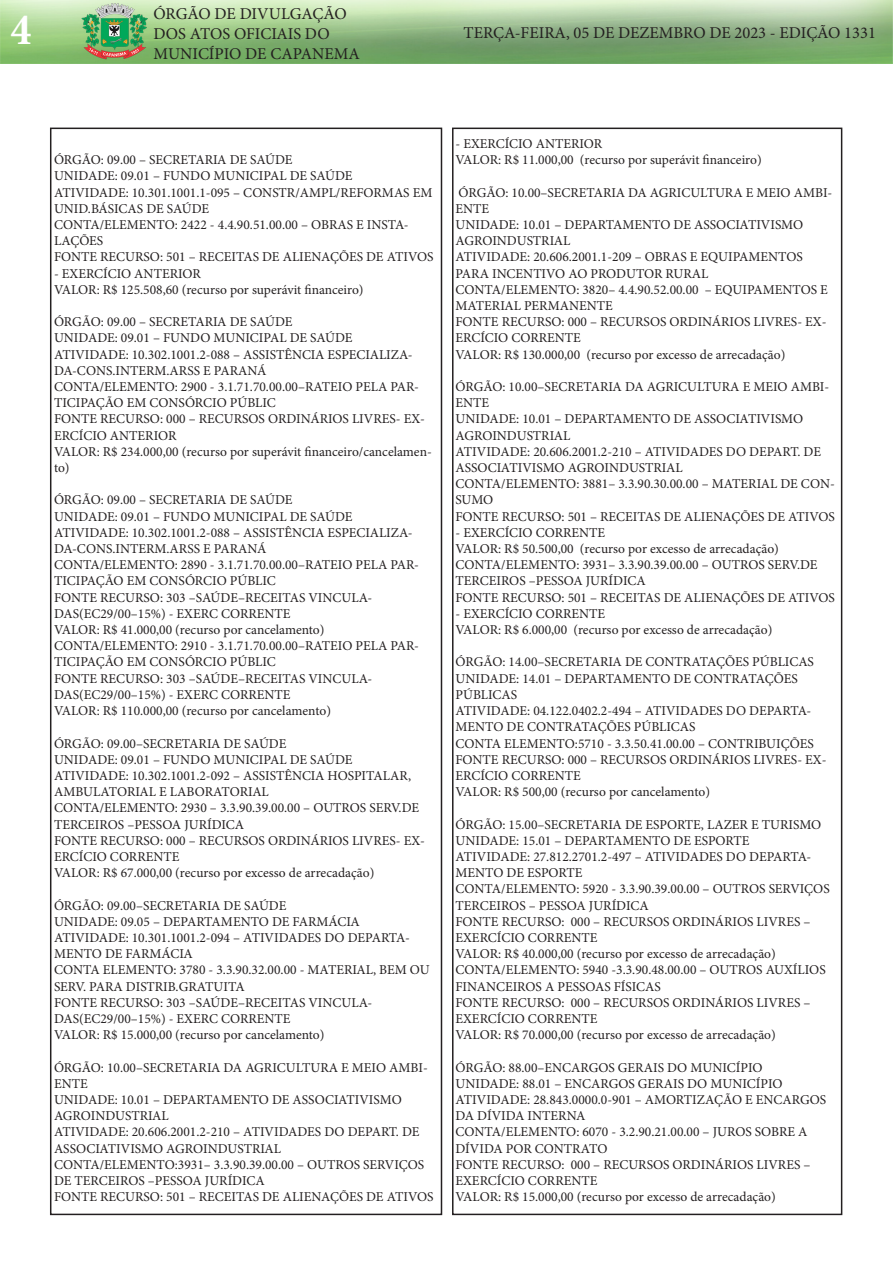
<style>
.page{position:relative;width:893px;height:1263px;background:#fff}
.page>*{position:absolute;margin:0;border:0;box-sizing:border-box;transform-origin:0 0}
.t1{font:700 condensed 45px "Minion Pro";color:#fff}
.t2{font:16.5px/19.8px "Minion Pro";color:#231f20}
.t3{font:13.5px/16.2px "Minion Pro";color:#231f20}
</style>
<div class="page">
<div style="left:50px;top:128px;width:392px;height:1087px;border:2px solid #231f20"></div>
<img style="left:0;top:0;width:893px;height:64px">
<div style="left:452px;top:128px;width:390px;height:1087px;border:2px solid #231f20"></div>
<h1 class="t1" style="left:11px;top:-1px;width:22px">4</h1>
<p class="t2" style="left:153px;top:4px;width:208px">ÓRGÃO DE DIVULGAÇÃO<br>DOS ATOS OFICIAIS DO<br>MUNICÍPIO DE CAPANEMA</p>
<p class="t2" style="left:463px;top:23px;width:414px">TERÇA-FEIRA, 05 DE DEZEMBRO DE 2023 - EDIÇÃO 1331</p>
<p class="t3" style="left:54px;top:152px;width:240px">ÓRGÃO: 09.00 – SECRETARIA DE SAÚDE</p>
<p class="t3" style="left:54px;top:168px;width:300px">UNIDADE: 09.01 – FUNDO MUNICIPAL DE SAÚDE</p>
<p class="t3" style="left:54px;top:184px;width:380px">ATIVIDADE: 10.301.1001.1-095 – CONSTR/AMPL/REFORMAS EM<br>UNID.BÁSICAS DE SAÚDE</p>
<p class="t3" style="left:54px;top:217px;width:356px">CONTA/ELEMENTO: 2422 - 4.4.90.51.00.00 – OBRAS E INSTA-<br>LAÇÕES</p>
<p class="t3" style="left:54px;top:249px;width:381px">FONTE RECURSO: 501 – RECEITAS DE ALIENAÇÕES DE ATIVOS</p>
<p class="t3" style="left:54px;top:265px;width:148px">- EXERCÍCIO ANTERIOR</p>
<p class="t3" style="left:54px;top:281px;width:311px">VALOR: R$ 125.508,60 (recurso por superávit financeiro)</p>
<p class="t3" style="left:54px;top:314px;width:240px">ÓRGÃO: 09.00 – SECRETARIA DE SAÚDE</p>
<p class="t3" style="left:54px;top:330px;width:300px">UNIDADE: 09.01 – FUNDO MUNICIPAL DE SAÚDE</p>
<p class="t3" style="left:54px;top:346px;width:360px">ATIVIDADE: 10.302.1001.2-088 – ASSISTÊNCIA ESPECIALIZA-<br>DA-CONS.INTERM.ARSS E PARANÁ</p>
<p class="t3" style="left:54px;top:379px;width:366px">CONTA/ELEMENTO: 2900 - 3.1.71.70.00.00–RATEIO PELA PAR-<br>TICIPAÇÃO EM CONSÓRCIO PÚBLIC</p>
<p class="t3" style="left:54px;top:411px;width:373px">FONTE RECURSO: 000 – RECURSOS ORDINÁRIOS LIVRES- EX-<br>ERCÍCIO ANTERIOR</p>
<p class="t3" style="left:54px;top:443px;width:379px">VALOR: R$ 234.000,00 (recurso por superávit financeiro/cancelamen&shy;to)</p>
<p class="t3" style="left:54px;top:492px;width:240px">ÓRGÃO: 09.00 – SECRETARIA DE SAÚDE</p>
<p class="t3" style="left:54px;top:508px;width:300px">UNIDADE: 09.01 – FUNDO MUNICIPAL DE SAÚDE</p>
<p class="t3" style="left:54px;top:524px;width:360px">ATIVIDADE: 10.302.1001.2-088 – ASSISTÊNCIA ESPECIALIZA-<br>DA-CONS.INTERM.ARSS E PARANÁ</p>
<p class="t3" style="left:54px;top:557px;width:366px">CONTA/ELEMENTO: 2890 - 3.1.71.70.00.00–RATEIO PELA PAR-<br>TICIPAÇÃO EM CONSÓRCIO PÚBLIC</p>
<p class="t3" style="left:54px;top:589px;width:320px">FONTE RECURSO: 303 –SAÚDE–RECEITAS VINCULA-<br>DAS(EC29/00–15%) - EXERC CORRENTE</p>
<p class="t3" style="left:54px;top:622px;width:272px">VALOR: R$ 41.000,00 (recurso por cancelamento)</p>
<p class="t3" style="left:54px;top:638px;width:366px">CONTA/ELEMENTO: 2910 - 3.1.71.70.00.00–RATEIO PELA PAR-<br>TICIPAÇÃO EM CONSÓRCIO PÚBLIC</p>
<p class="t3" style="left:54px;top:670px;width:320px">FONTE RECURSO: 303 –SAÚDE–RECEITAS VINCULA-<br>DAS(EC29/00–15%) - EXERC CORRENTE</p>
<p class="t3" style="left:54px;top:703px;width:279px">VALOR: R$ 110.000,00 (recurso por cancelamento)</p>
<p class="t3" style="left:54px;top:735px;width:234px">ÓRGÃO: 09.00–SECRETARIA DE SAÚDE</p>
<p class="t3" style="left:54px;top:751px;width:300px">UNIDADE: 09.01 – FUNDO MUNICIPAL DE SAÚDE</p>
<p class="t3" style="left:54px;top:767px;width:359px">ATIVIDADE: 10.302.1001.2-092 – ASSISTÊNCIA HOSPITALAR,<br>AMBULATORIAL E LABORATORIAL</p>
<p class="t3" style="left:54px;top:800px;width:367px">CONTA/ELEMENTO: 2930 – 3.3.90.39.00.00 – OUTROS SERV.DE<br>TERCEIROS –PESSOA JURÍDICA</p>
<p class="t3" style="left:54px;top:832px;width:373px">FONTE RECURSO: 000 – RECURSOS ORDINÁRIOS LIVRES- EX-<br>ERCÍCIO CORRENTE</p>
<p class="t3" style="left:54px;top:865px;width:322px">VALOR: R$ 67.000,00 (recurso por excesso de arrecadação)</p>
<p class="t3" style="left:54px;top:897px;width:234px">ÓRGÃO: 09.00–SECRETARIA DE SAÚDE</p>
<p class="t3" style="left:54px;top:913px;width:307px">UNIDADE: 09.05 – DEPARTAMENTO DE FARMÁCIA</p>
<p class="t3" style="left:54px;top:929px;width:357px">ATIVIDADE: 10.301.1001.2-094 – ATIVIDADES DO DEPARTA-<br>MENTO DE FARMÁCIA</p>
<p class="t3" style="left:54px;top:962px;width:377px">CONTA ELEMENTO: 3780 - 3.3.90.32.00.00 - MATERIAL, BEM OU<br>SERV. PARA DISTRIB.GRATUITA</p>
<p class="t3" style="left:54px;top:994px;width:320px">FONTE RECURSO: 303 –SAÚDE–RECEITAS VINCULA-<br>DAS(EC29/00–15%) - EXERC CORRENTE</p>
<p class="t3" style="left:54px;top:1027px;width:272px">VALOR: R$ 15.000,00 (recurso por cancelamento)</p>
<p class="t3" style="left:54px;top:1059px;width:375px">ÓRGÃO: 10.00–SECRETARIA DA AGRICULTURA E MEIO AMBI-<br>ENTE</p>
<p class="t3" style="left:54px;top:1091px;width:349px">UNIDADE: 10.01 – DEPARTAMENTO DE ASSOCIATIVISMO<br>AGROINDUSTRIAL</p>
<p class="t3" style="left:54px;top:1124px;width:367px">ATIVIDADE: 20.606.2001.2-210 – ATIVIDADES DO DEPART. DE<br>ASSOCIATIVISMO AGROINDUSTRIAL</p>
<p class="t3" style="left:54px;top:1156px;width:372px">CONTA/ELEMENTO:3931– 3.3.90.39.00.00 – OUTROS SERVIÇOS<br>DE TERCEIROS –PESSOA JURÍDICA</p>
<p class="t3" style="left:54px;top:1189px;width:381px">FONTE RECURSO: 501 – RECEITAS DE ALIENAÇÕES DE ATIVOS</p>
<p class="t3" style="left:455px;top:136px;width:148px">- EXERCÍCIO ANTERIOR</p>
<p class="t3" style="left:455px;top:152px;width:308px">VALOR: R$ 11.000,00 (recurso por superávit financeiro)</p>
<p class="t3" style="left:455px;top:184px;width:378px">ÓRGÃO: 10.00–SECRETARIA DA AGRICULTURA E MEIO AMBI-<br>ENTE</p>
<p class="t3" style="left:455px;top:217px;width:349px">UNIDADE: 10.01 – DEPARTAMENTO DE ASSOCIATIVISMO<br>AGROINDUSTRIAL</p>
<p class="t3" style="left:455px;top:249px;width:349px">ATIVIDADE: 20.606.2001.1-209 – OBRAS E EQUIPAMENTOS<br>PARA INCENTIVO AO PRODUTOR RURAL</p>
<p class="t3" style="left:455px;top:281px;width:374px">CONTA/ELEMENTO: 3820– 4.4.90.52.00.00 – EQUIPAMENTOS E<br>MATERIAL PERMANENTE</p>
<p class="t3" style="left:455px;top:314px;width:373px">FONTE RECURSO: 000 – RECURSOS ORDINÁRIOS LIVRES- EX-<br>ERCÍCIO CORRENTE</p>
<p class="t3" style="left:455px;top:346px;width:331px">VALOR: R$ 130.000,00 (recurso por excesso de arrecadação)</p>
<p class="t3" style="left:455px;top:379px;width:375px">ÓRGÃO: 10.00–SECRETARIA DA AGRICULTURA E MEIO AMBI-<br>ENTE</p>
<p class="t3" style="left:455px;top:411px;width:349px">UNIDADE: 10.01 – DEPARTAMENTO DE ASSOCIATIVISMO<br>AGROINDUSTRIAL</p>
<p class="t3" style="left:455px;top:443px;width:367px">ATIVIDADE: 20.606.2001.2-210 – ATIVIDADES DO DEPART. DE<br>ASSOCIATIVISMO AGROINDUSTRIAL</p>
<p class="t3" style="left:455px;top:476px;width:381px">CONTA/ELEMENTO: 3881– 3.3.90.30.00.00 – MATERIAL DE CON-<br>SUMO</p>
<p class="t3" style="left:455px;top:508px;width:381px">FONTE RECURSO: 501 – RECEITAS DE ALIENAÇÕES DE ATIVOS</p>
<p class="t3" style="left:455px;top:524px;width:151px">- EXERCÍCIO CORRENTE</p>
<p class="t3" style="left:455px;top:541px;width:325px">VALOR: R$ 50.500,00 (recurso por excesso de arrecadação)</p>
<p class="t3" style="left:455px;top:557px;width:364px">CONTA/ELEMENTO: 3931– 3.3.90.39.00.00 – OUTROS SERV.DE<br>TERCEIROS –PESSOA JURÍDICA</p>
<p class="t3" style="left:455px;top:589px;width:381px">FONTE RECURSO: 501 – RECEITAS DE ALIENAÇÕES DE ATIVOS</p>
<p class="t3" style="left:455px;top:605px;width:151px">- EXERCÍCIO CORRENTE</p>
<p class="t3" style="left:455px;top:622px;width:318px">VALOR: R$ 6.000,00 (recurso por excesso de arrecadação)</p>
<p class="t3" style="left:455px;top:654px;width:360px">ÓRGÃO: 14.00–SECRETARIA DE CONTRATAÇÕES PÚBLICAS</p>
<p class="t3" style="left:455px;top:670px;width:344px">UNIDADE: 14.01 – DEPARTAMENTO DE CONTRATAÇÕES<br>PÚBLICAS</p>
<p class="t3" style="left:455px;top:703px;width:357px">ATIVIDADE: 04.122.0402.2-494 – ATIVIDADES DO DEPARTA-<br>MENTO DE CONTRATAÇÕES PÚBLICAS</p>
<p class="t3" style="left:455px;top:735px;width:360px">CONTA ELEMENTO:5710 - 3.3.50.41.00.00 – CONTRIBUIÇÕES</p>
<p class="t3" style="left:455px;top:751px;width:373px">FONTE RECURSO: 000 – RECURSOS ORDINÁRIOS LIVRES- EX-<br>ERCÍCIO CORRENTE</p>
<p class="t3" style="left:455px;top:784px;width:256px">VALOR: R$ 500,00 (recurso por cancelamento)</p>
<p class="t3" style="left:455px;top:816px;width:367px">ÓRGÃO: 15.00–SECRETARIA DE ESPORTE, LAZER E TURISMO</p>
<p class="t3" style="left:455px;top:832px;width:296px">UNIDADE: 15.01 – DEPARTAMENTO DE ESPORTE</p>
<p class="t3" style="left:455px;top:848px;width:357px">ATIVIDADE: 27.812.2701.2-497 – ATIVIDADES DO DEPARTA-<br>MENTO DE ESPORTE</p>
<p class="t3" style="left:455px;top:881px;width:376px">CONTA/ELEMENTO: 5920 - 3.3.90.39.00.00 – OUTROS SERVIÇOS<br>TERCEIROS – PESSOA JURÍDICA</p>
<p class="t3" style="left:455px;top:913px;width:356px">FONTE RECURSO: 000 – RECURSOS ORDINÁRIOS LIVRES –<br>EXERCÍCIO CORRENTE</p>
<p class="t3" style="left:455px;top:946px;width:322px">VALOR: R$ 40.000,00 (recurso por excesso de arrecadação)</p>
<p class="t3" style="left:455px;top:962px;width:372px">CONTA/ELEMENTO: 5940 -3.3.90.48.00.00 – OUTROS AUXÍLIOS<br>FINANCEIROS A PESSOAS FÍSICAS</p>
<p class="t3" style="left:455px;top:994px;width:356px">FONTE RECURSO: 000 – RECURSOS ORDINÁRIOS LIVRES –<br>EXERCÍCIO CORRENTE</p>
<p class="t3" style="left:455px;top:1027px;width:322px">VALOR: R$ 70.000,00 (recurso por excesso de arrecadação)</p>
<p class="t3" style="left:455px;top:1059px;width:309px">ÓRGÃO: 88.00–ENCARGOS GERAIS DO MUNICÍPIO</p>
<p class="t3" style="left:455px;top:1075px;width:329px">UNIDADE: 88.01 – ENCARGOS GERAIS DO MUNICÍPIO</p>
<p class="t3" style="left:455px;top:1091px;width:372px">ATIVIDADE: 28.843.0000.0-901 – AMORTIZAÇÃO E ENCARGOS<br>DA DÍVIDA INTERNA</p>
<p class="t3" style="left:455px;top:1124px;width:354px">CONTA/ELEMENTO: 6070 - 3.2.90.21.00.00 – JUROS SOBRE A<br>DÍVIDA POR CONTRATO</p>
<p class="t3" style="left:455px;top:1156px;width:356px">FONTE RECURSO: 000 – RECURSOS ORDINÁRIOS LIVRES –<br>EXERCÍCIO CORRENTE</p>
<p class="t3" style="left:455px;top:1189px;width:322px">VALOR: R$ 15.000,00 (recurso por excesso de arrecadação)</p>
</div>
